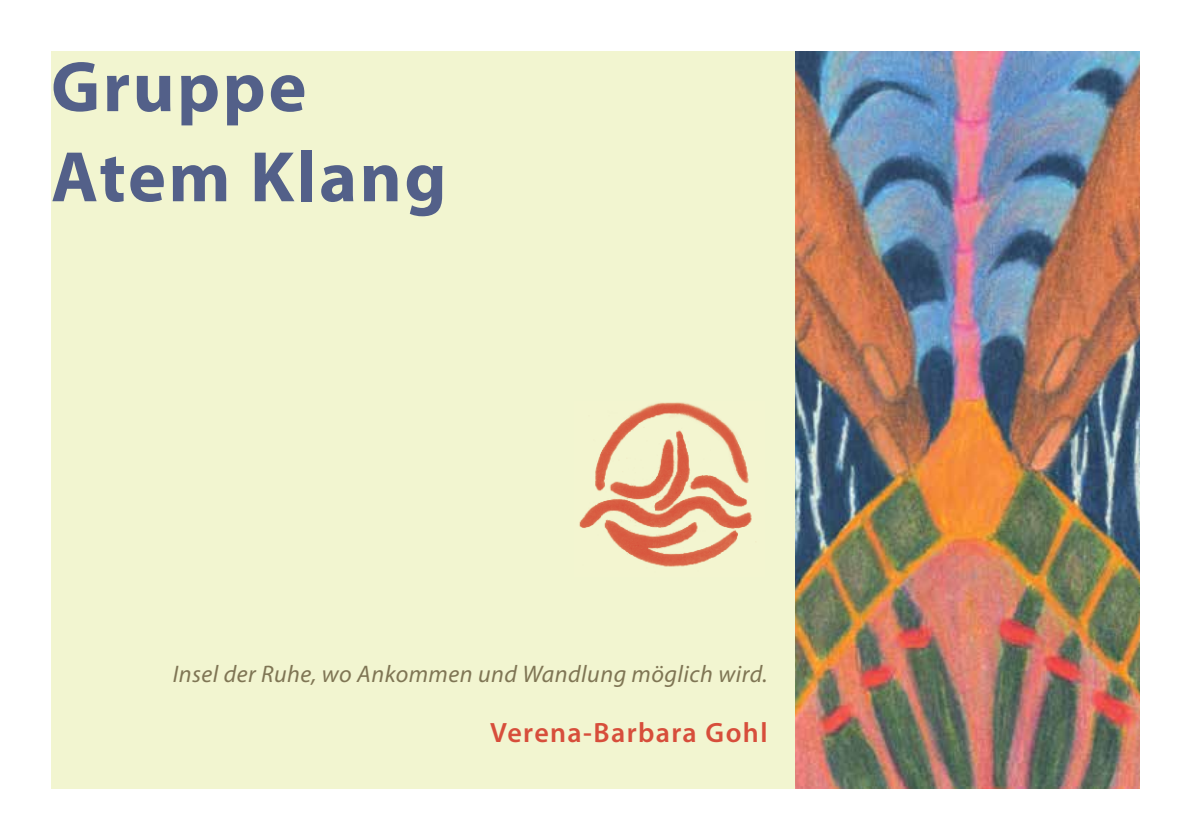
<style>
.page{position:relative;width:1191px;height:840px;background:#fff}
.page>*{position:absolute;margin:0;border:0;box-sizing:border-box;transform-origin:0 0}
.t1{font:700 72px/90px "Myriad Pro";letter-spacing:.035em;color:#536089}
.t2{font:600 28px "Myriad Pro";letter-spacing:.05em;color:#d74e3b}
.t3{font:italic 24px "Myriad Pro";letter-spacing:.02em;color:#7f7554}
</style>
<div class="page">
<div style="left:51px;top:51px;width:757px;height:737px;background:#f2f5d0"></div>
<img style="left:579px;top:402px;width:173px;height:165px">
<img style="left:796px;top:51px;width:344px;height:737px">
<h1 class="t1" style="left:51px;top:39px;width:397px">Gruppe<br>Atem Klang</h1>
<p class="t3" style="left:173px;top:658px;width:596px">Insel der Ruhe, wo Ankommen und Wandlung möglich wird.</p>
<p class="t2" style="left:490px;top:714px;width:279px">Verena-Barbara Gohl</p>
</div>
